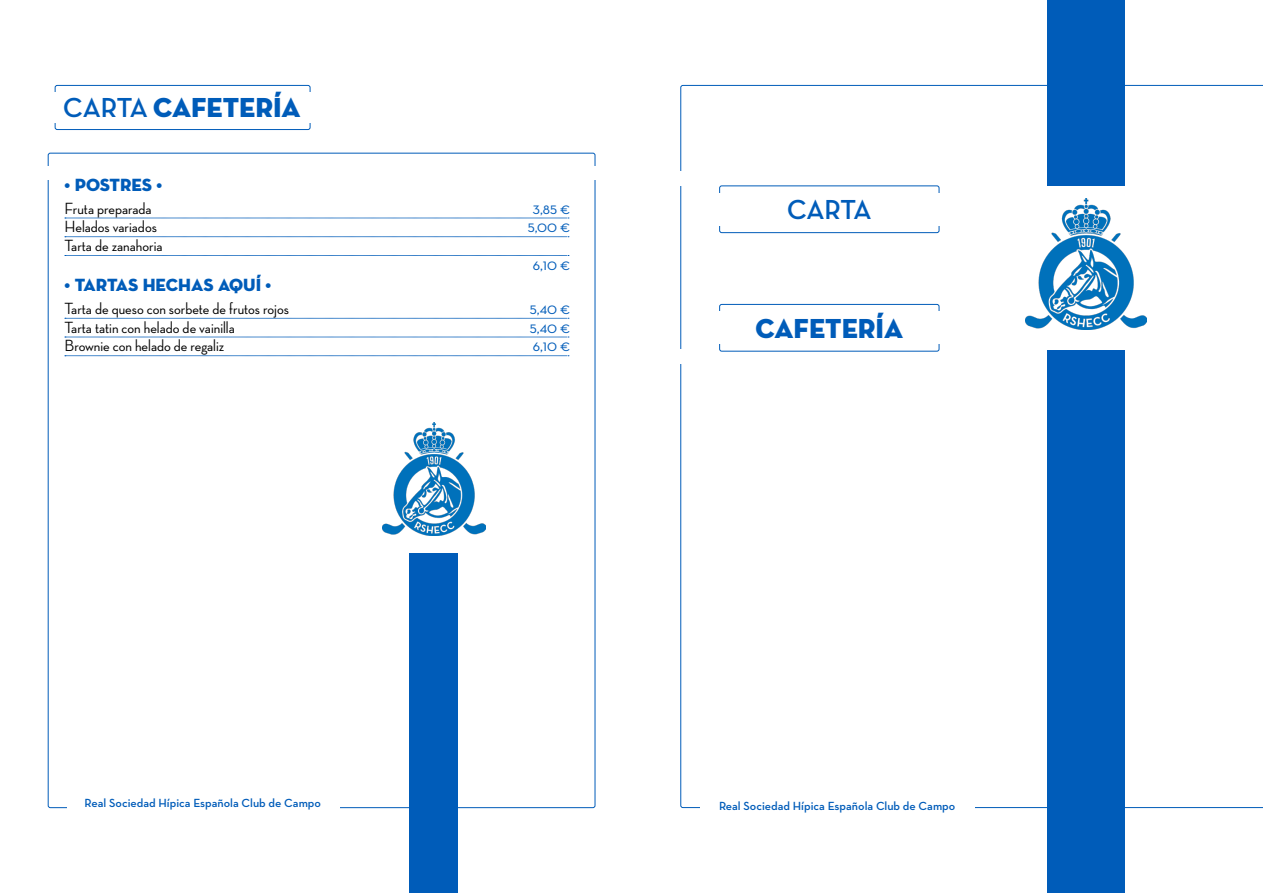
<style>
.page{position:relative;width:1263px;height:893px;background:#fff}
.page>*{position:absolute;margin:0;border:0;box-sizing:border-box;transform-origin:0 0}
.t1{font:28.05px "Neutra Disp Titling";color:#005cb9}
.t2{font:700 28.05px "Neutra Disp";letter-spacing:-.015em;color:#005cb9}
.t3{font:18px "Neutra Disp Titling";color:#005cb9}
.t4{font:500 16.5px "Neutra Disp";color:#000}
.t5{font:500 16.5px "Neutra Disp";color:#005cb9}
.t6{font:600 12px "Neutra Text";color:#005cb9}
.s1{font-family:"Neutra Disp";font-weight:700}
</style>
<div class="page">
<svg style="left:680px;top:85px;width:583px;height:723px"></svg>
<div style="left:410px;top:553px;width:48px;height:340px;background:#005cb9"></div>
<div style="left:719px;top:185px;width:220px;height:48px;border:1px solid #005cb9;border-radius:2px"></div>
<div style="left:713px;top:193px;width:248px;height:33px;background:#fff"></div>
<div style="left:719px;top:304px;width:220px;height:48px;border:1px solid #005cb9;border-radius:2px"></div>
<div style="left:713px;top:311px;width:248px;height:33px;background:#fff"></div>
<img style="left:1025px;top:199px;width:121px;height:131px">
<div style="left:1047px;top:350px;width:78px;height:543px;background:#005cb9"></div>
<div style="left:1047px;top:0;width:78px;height:186px;background:#005cb9"></div>
<div style="left:700px;top:796px;width:274px;height:19px;background:#fff"></div>
<div style="left:674px;top:350px;width:14px;height:14px;background:#fff"></div>
<div style="left:1203px;top:350px;width:14px;height:14px;background:#fff"></div>
<div style="left:674px;top:171px;width:14px;height:14px;background:#fff"></div>
<div style="left:1203px;top:171px;width:14px;height:14px;background:#fff"></div>
<div style="left:55px;top:85px;width:255px;height:45px;border:1px solid #005cb9;border-radius:2px"></div>
<div style="left:48px;top:92px;width:273px;height:31px;background:#fff"></div>
<svg style="left:65px;top:218px;width:504px;height:1px"></svg>
<svg style="left:65px;top:236px;width:504px;height:1px"></svg>
<svg style="left:65px;top:255px;width:504px;height:1px"></svg>
<svg style="left:65px;top:318px;width:504px;height:1px"></svg>
<svg style="left:65px;top:337px;width:504px;height:1px"></svg>
<svg style="left:65px;top:355px;width:504px;height:1px"></svg>
<img style="left:382px;top:422px;width:104px;height:113px">
<p class="t1" style="left:63px;top:90px;width:239px"><span class="s1">CARTA</span> CAFETERÍA</p>
<p class="t3" style="left:65px;top:173px;width:99px">• POSTRES •</p>
<p class="t4" style="left:65px;top:199px;width:88px">Fruta preparada</p>
<p class="t5" style="left:533px;top:199px;width:39px">3,85 €</p>
<p class="t4" style="left:65px;top:218px;width:94px">Helados variados</p>
<p class="t5" style="left:528px;top:218px;width:44px">5,00 €</p>
<p class="t4" style="left:65px;top:236px;width:99px">Tarta de zanahoria</p>
<p class="t5" style="left:533px;top:255px;width:39px">6,10 €</p>
<p class="t3" style="left:65px;top:273px;width:208px">• TARTAS HECHAS AQUÍ •</p>
<p class="t4" style="left:65px;top:299px;width:226px">Tarta de queso con sorbete de frutos rojos</p>
<p class="t5" style="left:530px;top:299px;width:42px">5,40 €</p>
<p class="t4" style="left:65px;top:318px;width:172px">Tarta tatin con helado de vainilla</p>
<p class="t5" style="left:530px;top:318px;width:42px">5,40 €</p>
<p class="t4" style="left:65px;top:337px;width:161px">Brownie con helado de regaliz</p>
<p class="t5" style="left:533px;top:337px;width:39px">6,10 €</p>
<p class="t2" style="left:787px;top:194px;width:86px">CARTA</p>
<p class="t1" style="left:755px;top:310px;width:149px">CAFETERÍA</p>
<p class="t6" style="left:85px;top:796px;width:238px">Real Sociedad Hípica Española Club de Campo</p>
<p class="t6" style="left:719px;top:799px;width:238px">Real Sociedad Hípica Española Club de Campo</p>
</div>
